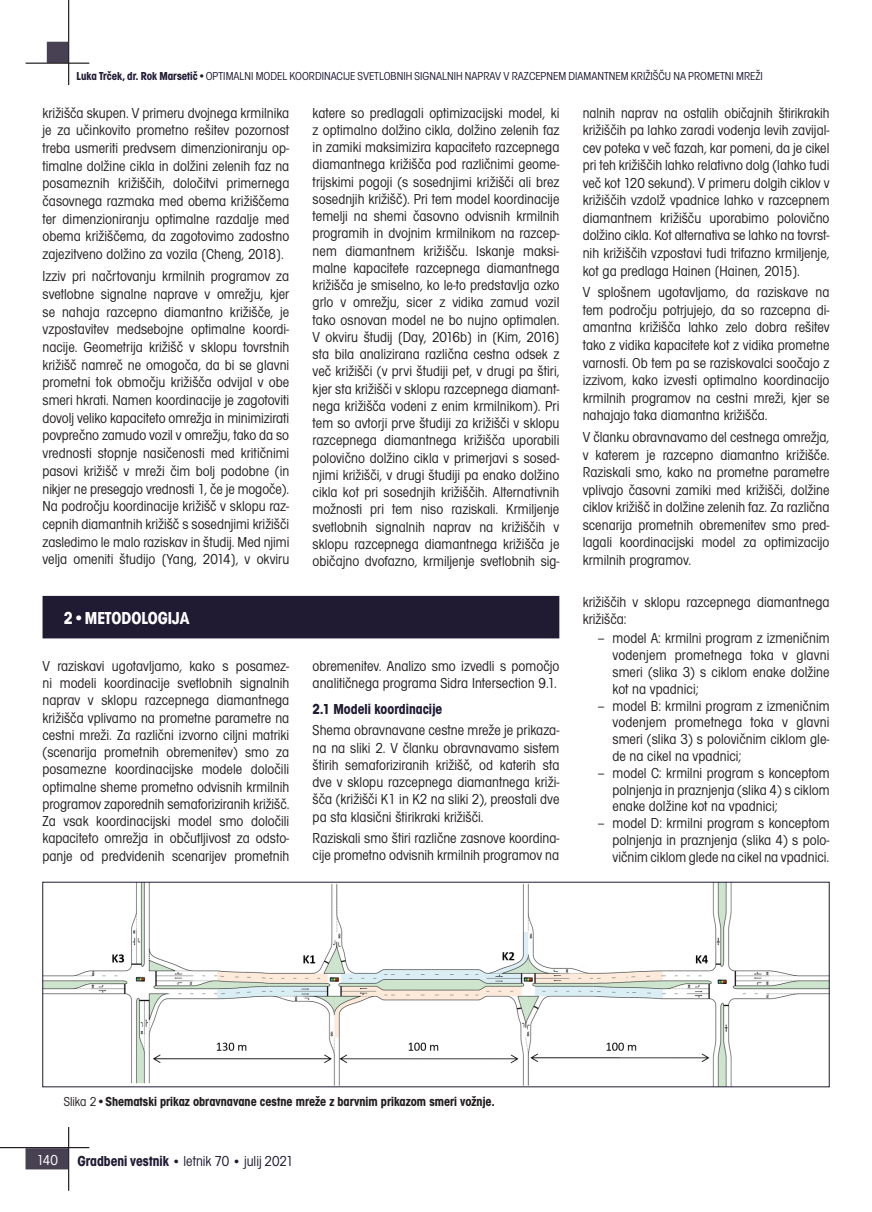
<style>
.page{position:relative;width:872px;height:1212px;background:#fff}
.page>*{position:absolute;margin:0;border:0;box-sizing:border-box;transform-origin:0 0}
.t1{font:700 condensed 18px "Avant Gar Got Itc TEE";color:#fff}
.t2{font:condensed 15px/17.2px "Avant Gar Got Itc TEE";color:#231f20;text-align:justify}
.t3{font:condensed 15px "Avant Gar Got Itc TEE";color:#201a33}
.t4{font:700 condensed 15px "Avant Gar Got Itc TEE";color:#201a33}
.t5{font:condensed 15px "Avant Gar Got Itc TEE";color:#fff}
.t6{font:700 condensed 13.5px "Avant Gar Got Itc TEE";color:#231f20}
.t7{font:condensed 12px "Avant Gar Got Itc TEE";color:#201a33}
.s1{font-weight:700}
.s2{font-weight:400}
.s3{font-weight:700;font-size:13.5px}
</style>
<div class="page">
<div style="left:47px;top:42px;width:21px;height:21px;background:#484153"></div>
<div style="left:26px;top:1148px;width:42px;height:21px;background:#484153;border:2px solid #484153"></div>
<hr style="left:0;top:1147px;width:89px;height:1px;background:#231f20">
<hr style="left:68px;top:1127px;width:1px;height:64px;background:#231f20">
<hr style="left:26px;top:63px;width:63px;height:1px;background:#231f20">
<hr style="left:68px;top:0;width:1px;height:85px;background:#231f20">
<div style="left:43px;top:596px;width:516px;height:42px;background:#201a33"></div>
<img style="left:45px;top:884px;width:782px;height:201px">
<p class="t7" style="left:77px;top:70px;width:688px"><span class="s1">Luka Trček, dr. Rok Marsetič</span>•OPTIMALNI MODEL KOORDINACIJE SVETLOBNIH SIGNALNIH NAPRAV V RAZCEPNEM DIAMANTNEM KRIŽIŠČU NA PROMETNI MREŽI</p>
<p class="t2" style="left:43px;top:104px;width:248px;line-height:17.7px">križišča skupen. V primeru dvojnega krmilnika je za učinkovito prometno rešitev pozornost treba usmeriti predvsem dimenzioniranju op&shy;timalne dolžine cikla in dolžini zelenih faz na posameznih križiščih, določitvi primernega časovnega razmaka med obema križiščema ter dimenzioniranju optimalne razdalje med obema križiščema, da zagotovimo zadostno zajezitveno dolžino za vozila [Cheng, 2018].</p>
<p class="t2" style="left:43px;top:267px;width:248px;line-height:17.7px">Izziv pri načrtovanju krmilnih programov za svetlobne signalne naprave v omrežju, kjer se nahaja razcepno diamantno križišče, je vzpostavitev medsebojne optimalne koordi&shy;nacije. Geometrija križišč v sklopu tovrstnih križišč namreč ne omogoča, da bi se glavni prometni tok območju križišča odvijal v obe smeri hkrati. Namen koordinacije je zagotoviti dovolj veliko kapaciteto omrežja in minimizirati povprečno zamudo vozil v omrežju, tako da so vrednosti stopnje nasičenosti med kritičnimi pasovi križišč v mreži čim bolj podobne (in nikjer ne presegajo vrednosti 1, če je mogoče).<br>Na področju koordinacije križišč v sklopu raz&shy;cepnih diamantnih križišč s sosednjimi križišči zasledimo le malo raziskav in študij. Med njimi velja omeniti študijo [Yang, 2014], v okviru</p>
<p class="t2" style="left:313px;top:104px;width:248px">katere so predlagali optimizacijski model, ki z optimalno dolžino cikla, dolžino zelenih faz in zamiki maksimizira kapaciteto razcepnega diamantnega križišča pod različnimi geome&shy;trijskimi pogoji (s sosednjimi križišči ali brez sosednjih križišč). Pri tem model koordinacije temelji na shemi časovno odvisnih krmilnih programih in dvojnim krmilnikom na razcep&shy;nem diamantnem križišču. Iskanje maksi&shy;malne kapacitete razcepnega diamantnega križišča je smiselno, ko le-to predstavlja ozko grlo v omrežju, sicer z vidika zamud vozil tako osnovan model ne bo nujno optimalen.<br>V okviru študij [Day, 2016b] in [Kim, 2016] sta bila analizirana različna cestna odsek z več križišči (v prvi študiji pet, v drugi pa štiri, kjer sta križišči v sklopu razcepnega diamant&shy;nega križišča vodeni z enim krmilnikom). Pri tem so avtorji prve študiji za križišči v sklopu razcepnega diamantnega križišča uporabili polovično dolžino cikla v primerjavi s sosed&shy;njimi križišči, v drugi študiji pa enako dolžino cikla kot pri sosednjih križiščih. Alternativnih možnosti pri tem niso raziskali. Krmiljenje svetlobnih signalnih naprav na križiščih v sklopu razcepnega diamantnega križišča je običajno dvofazno, krmiljenje svetlobnih sig-</p>
<p class="t2" style="left:583px;top:104px;width:248px">nalnih naprav na ostalih običajnih štirikrakih križiščih pa lahko zaradi vodenja levih zavijal&shy;cev poteka v več fazah, kar pomeni, da je cikel pri teh križiščih lahko relativno dolg (lahko tudi več kot 120 sekund). V primeru dolgih ciklov v križiščih vzdolž vpadnice lahko v razcepnem diamantnem križišču uporabimo polovično dolžino cikla. Kot alternativa se lahko na tovrst&shy;nih križiščih vzpostavi tudi trifazno krmiljenje, kot ga predlaga Hainen [Hainen, 2015].</p>
<p class="t2" style="left:583px;top:284px;width:248px">V splošnem ugotavljamo, da raziskave na tem področju potrjujejo, da so razcepna di&shy;amantna križišča lahko zelo dobra rešitev tako z vidika kapacitete kot z vidika prometne varnosti. Ob tem pa se raziskovalci soočajo z izzivom, kako izvesti optimalno koordinacijo krmilnih programov na cestni mreži, kjer se nahajajo taka diamantna križišča.</p>
<p class="t2" style="left:583px;top:428px;width:248px">V članku obravnavamo del cestnega omrežja, v katerem je razcepno diamantno križišče.<br>Raziskali smo, kako na prometne parametre vplivajo časovni zamiki med križišči, dolžine ciklov križišč in dolžine zelenih faz. Za različna scenarija prometnih obremenitev smo pred&shy;lagali koordinacijski model za optimizacijo krmilnih programov.</p>
<p class="t1" style="left:64px;top:607px;width:127px">2•METODOLOGIJA</p>
<p class="t2" style="left:43px;top:657px;width:248px">V raziskavi ugotavljamo, kako s posamez&shy;ni modeli koordinacije svetlobnih signalnih naprav v sklopu razcepnega diamantnega križišča vplivamo na prometne parametre na cestni mreži. Za različni izvorno ciljni matriki (scenarija prometnih obremenitev) smo za posamezne koordinacijske modele določili optimalne sheme prometno odvisnih krmilnih programov zaporednih semaforiziranih križišč.<br>Za vsak koordinacijski model smo določili kapaciteto omrežja in občutljivost za odsto&shy;panje od predvidenih scenarijev prometnih</p>
<p class="t2" style="left:313px;top:657px;width:248px">obremenitev. Analizo smo izvedli s pomočjo analitičnega programa Sidra Intersection 9.1.</p>
<p class="t4" style="left:313px;top:700px;width:131px">2.1 Modeli koordinacije</p>
<p class="t2" style="left:313px;top:722px;width:248px">Shema obravnavane cestne mreže je prikaza&shy;na na sliki 2. V članku obravnavamo sistem štirih semaforiziranih križišč, od katerih sta dve v sklopu razcepnega diamantnega križi&shy;šča (križišči K1 in K2 na sliki 2), preostali dve pa sta klasični štirikraki križišči.</p>
<p class="t2" style="left:313px;top:830px;width:248px">Raziskali smo štiri različne zasnove koordina&shy;cije prometno odvisnih krmilnih programov na</p>
<p class="t2" style="left:583px;top:594px;width:248px">križiščih v sklopu razcepnega diamantnega križišča:</p>
<p class="t2" style="left:612px;top:630px;width:218px;line-height:16.8px;text-indent:-15px">– model A: krmilni program z izmeničnim vodenjem prometnega toka v glavni smeri (slika 3) s ciklom enake dolžine kot na vpadnici;</p>
<p class="t2" style="left:612px;top:697px;width:218px;line-height:16.8px;text-indent:-15px">– model B: krmilni program z izmeničnim vodenjem prometnega toka v glavni smeri (slika 3) s polovičnim ciklom gle&shy;de na cikel na vpadnici;</p>
<p class="t2" style="left:612px;top:764px;width:218px;line-height:16.8px;text-indent:-15px">– model C: krmilni program s konceptom polnjenja in praznjenja (slika 4) s ciklom enake dolžine kot na vpadnici;</p>
<p class="t2" style="left:612px;top:815px;width:218px;line-height:16.8px;text-indent:-15px">– model D: krmilni program s konceptom polnjenja in praznjenja (slika 4) s polo&shy;vičnim ciklom glede na cikel na vpadnici.</p>
<p class="t6" style="left:64px;top:1093px;width:432px"><span class="s2">Slika 2•</span>Shematski prikaz obravnavane cestne mreže z barvnim prikazom smeri vožnje.</p>
<p class="t5" style="left:36px;top:1152px;width:23px">140</p>
<p class="t3" style="left:77px;top:1152px;width:217px"><span class="s1">Gradbeni vestnik</span> <span class="s3">•</span> letnik 70 <span class="s3">•</span> julij 2021</p>
</div>
